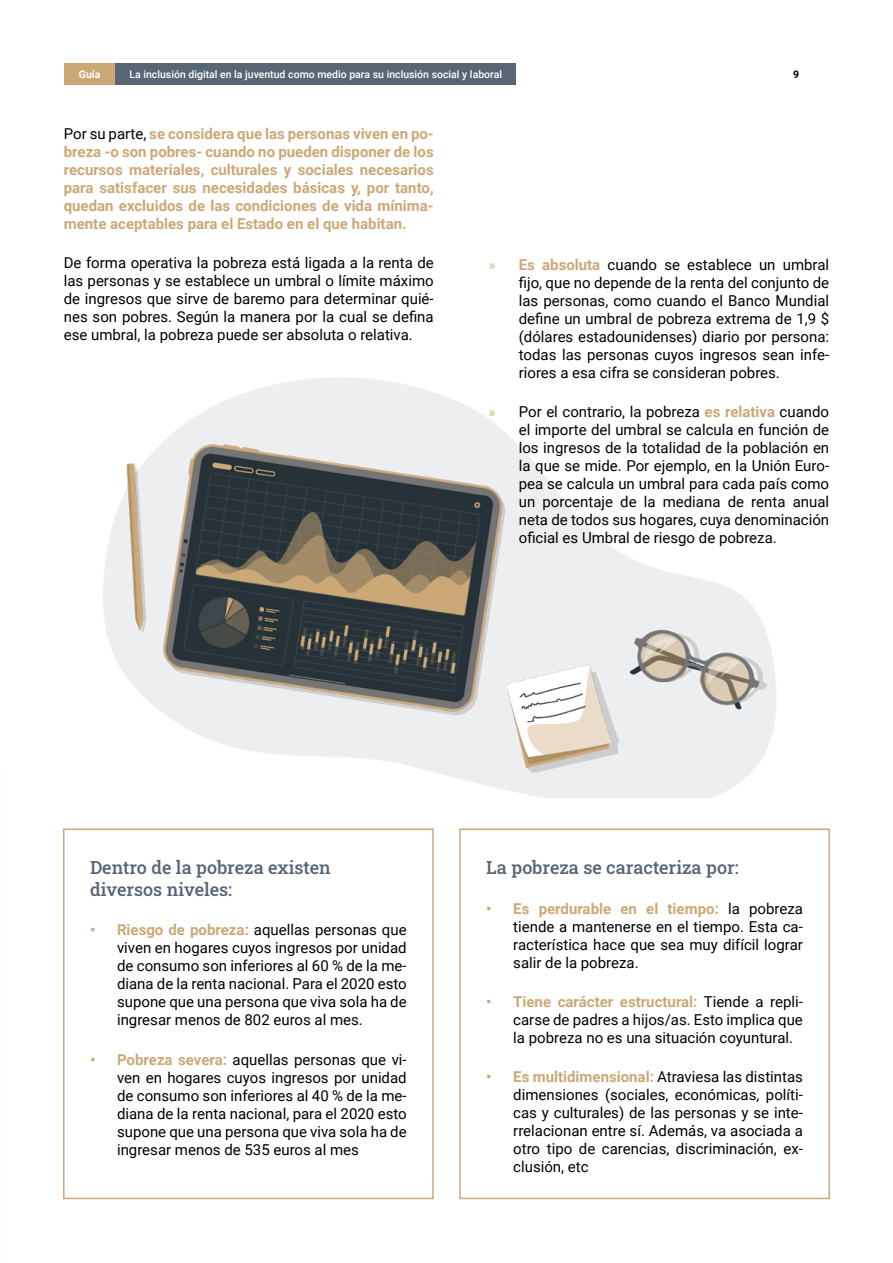
<style>
.page{position:relative;width:893px;height:1263px;background:#fff}
.page>*{position:absolute;margin:0;border:0;box-sizing:border-box;transform-origin:0 0}
.t1{font:500 18px/21.6px "Roboto Slab";color:#586575}
.t2{font:15px/18px "Roboto";color:#000;text-align:justify}
.t3{font:700 15px/18px "Roboto";color:#cca877;text-align:justify}
.t4{font:500 10.5px "Roboto";color:#fff}
.t5{font:700 10.5px "Roboto";color:#fff}
.t6{font:700 10.5px "Roboto";color:#000}
.s1{font-weight:400;color:#000}
.s2{font-family:"Myriad Pro";color:#cca877}
.s3{font-weight:700;color:#cca877}
</style>
<div class="page">
<div style="left:64px;top:63px;width:51px;height:22px;background:#cca877"></div>
<div style="left:115px;top:63px;width:401px;height:22px;background:#586575"></div>
<div style="left:63px;top:828px;width:371px;height:371px;border:2px solid #cca877"></div>
<img style="left:103px;top:377px;width:673px;height:421px">
<div style="left:459px;top:828px;width:371px;height:371px;border:2px solid #cca877"></div>
<p class="t5" style="left:79px;top:68px;width:23px">Guía</p>
<p class="t4" style="left:129px;top:68px;width:374px">La inclusión digital en la juventud como medio para su inclusión social y laboral</p>
<p class="t6" style="left:793px;top:68px;width:8px">9</p>
<p class="t3" style="left:64px;top:125px;width:371px"><span class="s1">Por su parte,</span> se considera que las personas viven en po&shy;breza -o son pobres- cuando no pueden disponer de los recursos materiales, culturales y sociales necesarios para satisfacer sus necesidades básicas y, por tanto, quedan excluidos de las condiciones de vida mínima&shy;mente aceptables para el Estado en el que habitan.</p>
<p class="t2" style="left:64px;top:254px;width:371px">De forma operativa la pobreza está ligada a la renta de las personas y se establece un umbral o límite máximo de ingresos que sirve de baremo para determinar quié&shy;nes son pobres. Según la manera por la cual se defina ese umbral, la pobreza puede ser absoluta o relativa.</p>
<p class="t2" style="left:519px;top:256px;width:312px;text-indent:-30px"><span class="s2">»</span> <span class="s3">Es absoluta</span> cuando se establece un umbral fijo, que no depende de la renta del conjunto de las personas, como cuando el Banco Mundial define un umbral de pobreza extrema de 1,9 $ (dólares estadounidenses) diario por persona: todas las personas cuyos ingresos sean infe&shy;riores a esa cifra se consideran pobres.</p>
<p class="t2" style="left:519px;top:403px;width:312px;text-indent:-30px"><span class="s2">»</span> Por el contrario, la pobreza <span class="s3">es relativa</span> cuando el importe del umbral se calcula en función de los ingresos de la totalidad de la población en la que se mide. Por ejemplo, en la Unión Euro&shy;pea se calcula un umbral para cada país como un porcentaje de la mediana de renta anual neta de todos sus hogares, cuya denominación oficial es Umbral de riesgo de pobreza.</p>
<p class="t1" style="left:90px;top:856px;width:242px">Dentro de la pobreza existen diversos niveles:</p>
<p class="t2" style="left:117px;top:921px;width:291px;text-indent:-27px"><span class="s3">• Riesgo de pobreza:</span> aquellas personas que viven en hogares cuyos ingresos por unidad de consumo son inferiores al 60 % de la me&shy;diana de la renta nacional. Para el 2020 esto supone que una persona que viva sola ha de ingresar menos de 802 euros al mes.</p>
<p class="t2" style="left:117px;top:1050px;width:291px;text-indent:-27px"><span class="s3">• Pobreza severa:</span> aquellas personas que vi&shy;ven en hogares cuyos ingresos por unidad de consumo son inferiores al 40 % de la me&shy;diana de la renta nacional, para el 2020 esto supone que una persona que viva sola ha de ingresar menos de 535 euros al mes</p>
<p class="t1" style="left:486px;top:856px;width:254px">La pobreza se caracteriza por:</p>
<p class="t2" style="left:513px;top:899px;width:291px;text-indent:-27px"><span class="s3">• Es perdurable en el tiempo:</span> la pobreza tiende a mantenerse en el tiempo. Esta ca&shy;racterística hace que sea muy difícil lograr salir de la pobreza.</p>
<p class="t2" style="left:513px;top:993px;width:291px;text-indent:-27px"><span class="s3">• Tiene carácter estructural:</span> Tiende a repli&shy;carse de padres a hijos/as. Esto implica que la pobreza no es una situación coyuntural.</p>
<p class="t2" style="left:513px;top:1068px;width:291px;text-indent:-27px"><span class="s3">• Es multidimensional:</span> Atraviesa las distintas dimensiones (sociales, económicas, políti&shy;cas y culturales) de las personas y se inte&shy;rrelacionan entre sí. Además, va asociada a otro tipo de carencias, discriminación, ex&shy;clusión, etc</p>
</div>
